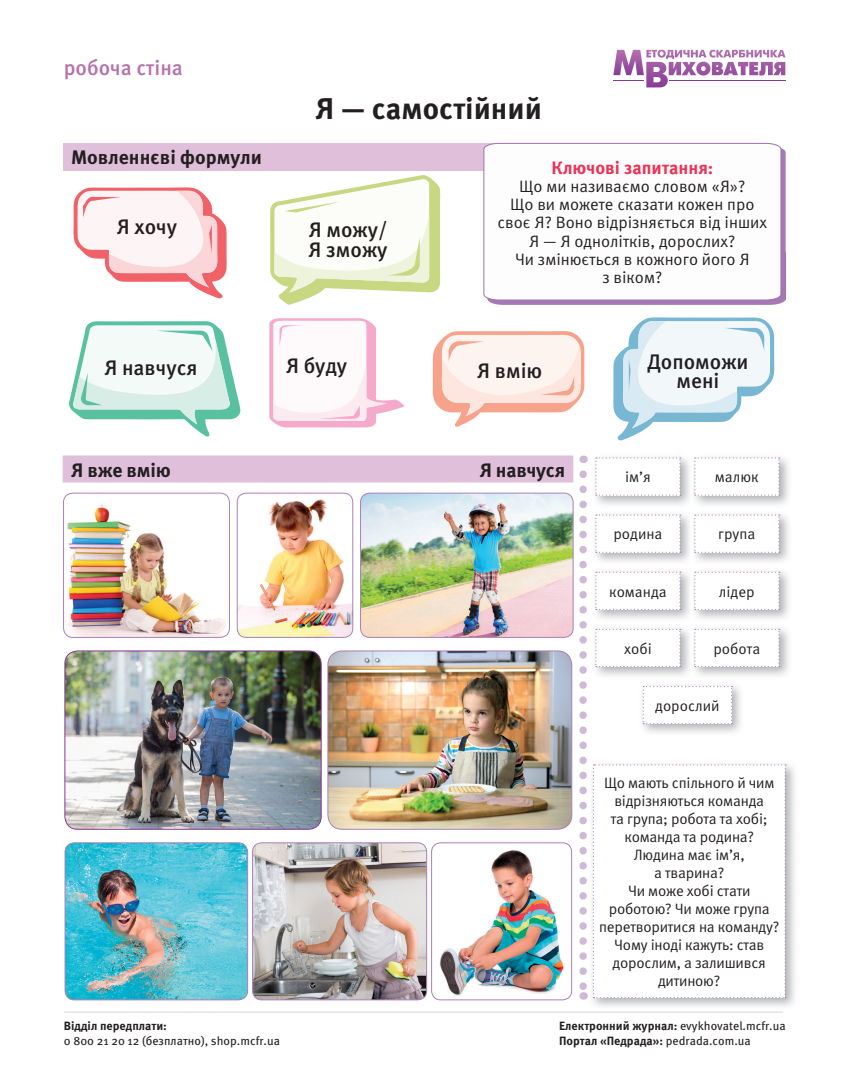
<style>
.page{position:relative;width:851px;height:1085px;background:#fff}
.page>*{position:absolute;margin:0;border:0;box-sizing:border-box;transform-origin:0 0}
.t1{font:700 30px "Meta Pro";color:#231f20}
.t2{font:500 21px/19.5px "Meta Pro";color:#231f20}
.t3{font:500 21px "Meta Pro";color:#b571ae}
.t4{font:700 19.5px "Meta Pro";color:#231f20}
.t5{font:700 18px "Meta Pro";color:#ee3156}
.t6{font:16.5px/18px "Meta Pro";color:#231f20;text-align:center}
.t7{font:15px/18px "Meta Pro";letter-spacing:-.015em;color:#231f20;text-align:center}
.t8{font:12px "Meta Pro";color:#231f20}
.t9{font:700 12px "Meta Pro";color:#231f20}
.s1{font-weight:700}
.s2{font-weight:400}
</style>
<div class="page">
<svg style="left:613px;top:50px;width:172px;height:37px"></svg>
<hr style="left:64px;top:1011px;width:718px;height:1px;background:#d9dadc">
<svg style="left:579px;top:474px;width:7px;height:525px"></svg>
<div style="left:63px;top:455px;width:510px;height:27px;background:#e0bfda"></div>
<img style="left:360px;top:493px;width:213px;height:144px">
<div style="left:360px;top:493px;width:213px;height:144px;border:1px solid #ac80b9;border-radius:9px"></div>
<img style="left:237px;top:493px;width:116px;height:144px">
<div style="left:237px;top:493px;width:116px;height:144px;border:1px solid #ac80b9;border-radius:9px"></div>
<img style="left:64px;top:493px;width:165px;height:144px">
<div style="left:63px;top:493px;width:167px;height:144px;border:1px solid #ac80b9;border-radius:9px"></div>
<img style="left:431px;top:842px;width:140px;height:157px">
<div style="left:431px;top:842px;width:140px;height:157px;border:1px solid #ac80b9;border-radius:9px"></div>
<img style="left:252px;top:844px;width:174px;height:155px">
<div style="left:252px;top:842px;width:175px;height:157px;border:1px solid #ac80b9;border-radius:9px"></div>
<img style="left:65px;top:844px;width:182px;height:155px">
<div style="left:65px;top:842px;width:183px;height:157px;border:1px solid #ac80b9;border-radius:9px"></div>
<img style="left:328px;top:651px;width:243px;height:178px">
<div style="left:327px;top:650px;width:245px;height:179px;border:1px solid #ac80b9;border-radius:14px"></div>
<img style="left:65px;top:651px;width:256px;height:178px">
<div style="left:65px;top:650px;width:256px;height:179px;border:1px solid #863a96;border-radius:13px"></div>
<img style="left:595px;top:457px;width:95px;height:48px">
<svg style="left:595px;top:457px;width:85px;height:38px"></svg>
<img style="left:694px;top:457px;width:95px;height:48px">
<svg style="left:694px;top:457px;width:85px;height:38px"></svg>
<img style="left:595px;top:514px;width:95px;height:48px">
<svg style="left:595px;top:514px;width:85px;height:38px"></svg>
<img style="left:694px;top:514px;width:95px;height:48px">
<svg style="left:694px;top:514px;width:85px;height:38px"></svg>
<img style="left:595px;top:571px;width:95px;height:48px">
<svg style="left:595px;top:571px;width:85px;height:39px"></svg>
<img style="left:694px;top:571px;width:95px;height:48px">
<svg style="left:694px;top:571px;width:85px;height:39px"></svg>
<img style="left:595px;top:628px;width:95px;height:48px">
<svg style="left:595px;top:628px;width:85px;height:39px"></svg>
<img style="left:694px;top:628px;width:95px;height:48px">
<svg style="left:694px;top:628px;width:85px;height:39px"></svg>
<img style="left:642px;top:685px;width:99px;height:48px">
<svg style="left:642px;top:686px;width:90px;height:38px"></svg>
<svg style="left:592px;top:764px;width:194px;height:234px"></svg>
<div style="left:63px;top:143px;width:702px;height:27px;background:#e0bfda"></div>
<img style="left:781px;top:148px;width:4px;height:104px">
<img style="left:488px;top:252px;width:297px;height:53px">
<svg style="left:483px;top:143px;width:298px;height:158px"></svg>
<svg style="left:69px;top:321px;width:172px;height:116px"></svg>
<svg style="left:270px;top:175px;width:170px;height:130px"></svg>
<svg style="left:432px;top:331px;width:152px;height:96px"></svg>
<svg style="left:269px;top:318px;width:135px;height:109px"></svg>
<svg style="left:613px;top:317px;width:161px;height:124px"></svg>
<svg style="left:73px;top:187px;width:154px;height:112px"></svg>
<h2 class="t3" style="left:64px;top:55px;width:121px">робоча стіна</h2>
<h1 class="t1" style="left:315px;top:89px;width:228px">Я — самостійний</h1>
<h3 class="t4" style="left:71px;top:145px;width:192px">Мовленнєві формули</h3>
<p class="t5" style="left:551px;top:157px;width:163px">Ключові запитання:</p>
<p class="t6" style="left:497px;top:178px;width:271px">Що ми називаємо словом «Я»?<br>Що ви можете сказати кожен про своє Я? Воно відрізняється від інших<br>Я — Я однолітків, дорослих?<br>Чи змінюється в кожного його Я<br>з віком?</p>
<h2 class="t2" style="left:117px;top:217px;width:62px">Я хочу</h2>
<h2 class="t2" style="left:308px;top:221px;width:80px">Я можу/<br>Я зможу</h2>
<h2 class="t2" style="left:104px;top:358px;width:95px">Я навчуся</h2>
<h2 class="t2" style="left:286px;top:356px;width:63px">Я буду</h2>
<h2 class="t2" style="left:477px;top:362px;width:67px">Я вмію</h2>
<h2 class="t2" style="left:647px;top:352px;width:103px;text-align:center">Допоможи мені</h2>
<h3 class="t4" style="left:71px;top:457px;width:101px">Я вже вмію</h3>
<h3 class="t4" style="left:479px;top:457px;width:87px">Я навчуся</h3>
<p class="t7" style="left:625px;top:468px;width:27px">ім’я</p>
<p class="t7" style="left:714px;top:468px;width:45px">малюк</p>
<p class="t7" style="left:613px;top:525px;width:51px">родина</p>
<p class="t7" style="left:718px;top:525px;width:39px">група</p>
<p class="t7" style="left:609px;top:582px;width:59px">команда</p>
<p class="t7" style="left:718px;top:582px;width:37px">лідер</p>
<p class="t7" style="left:624px;top:639px;width:29px">хобі</p>
<p class="t7" style="left:713px;top:639px;width:48px">робота</p>
<p class="t7" style="left:655px;top:697px;width:66px">дорослий</p>
<p class="t7" style="left:599px;top:774px;width:182px">Що мають спільного й чим відрізняються команда<br>та група; робота та хобі; команда та родина?<br>Людина має ім’я,<br>а тварина?<br>Чи може хобі стати роботою? Чи може група перетворитися на команду?<br>Чому іноді кажуть: став дорослим, а залишився дитиною?</p>
<p class="t9" style="left:64px;top:1018px;width:104px">Відділ передплати:</p>
<p class="t8" style="left:559px;top:1018px;width:228px"><span class="s1">Електронний журнал:</span> evykhovatel.mcfr.ua</p>
<p class="t8" style="left:64px;top:1032px;width:218px">0 800 21 20 12 (безплатно), shop.mcfr.ua</p>
<p class="t9" style="left:559px;top:1032px;width:193px">Портал «Педрада»: <span class="s2">pedrada.com.ua</span></p>
</div>
